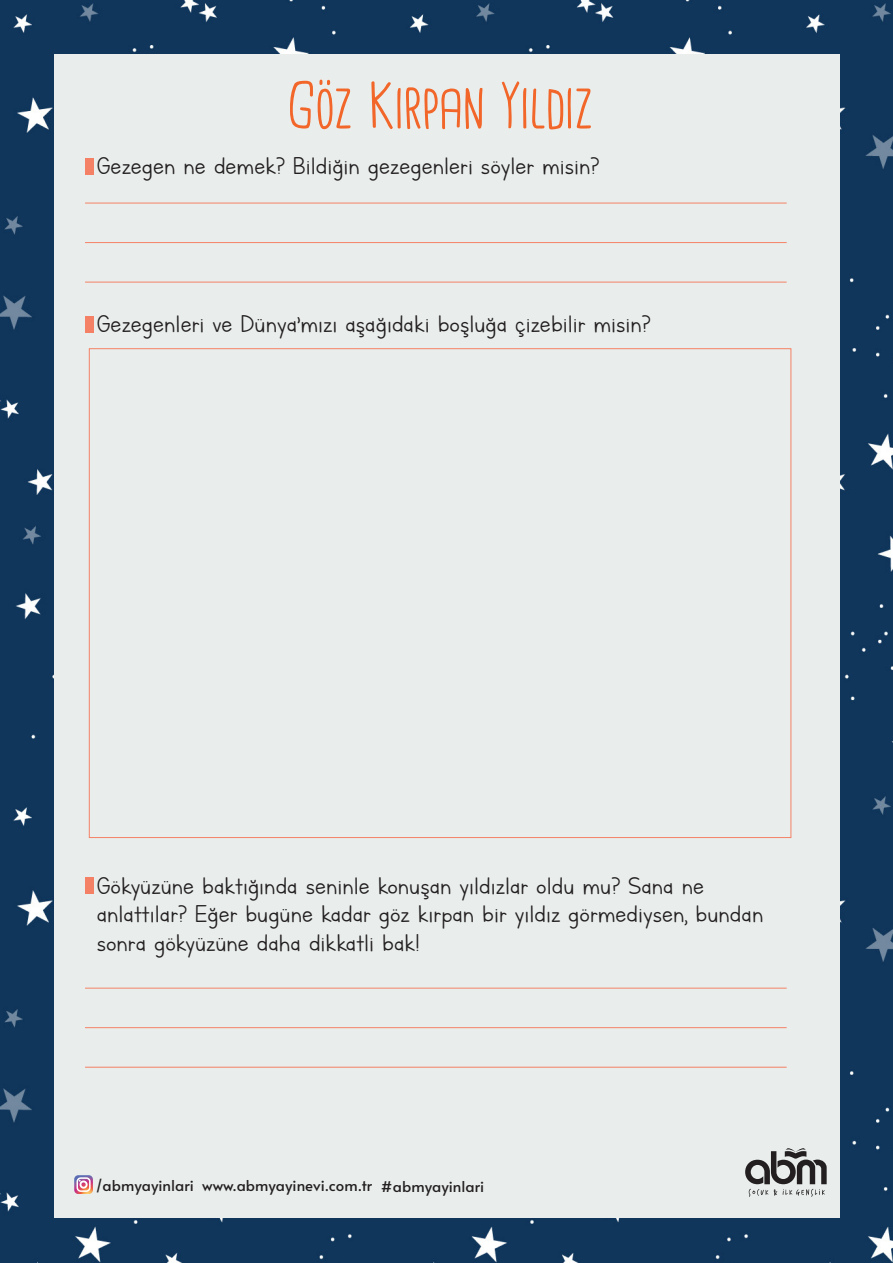
<style>
.page{position:relative;width:893px;height:1263px;background:#10365b}
.page>*{position:absolute;margin:0;border:0;box-sizing:border-box;transform-origin:0 0}
.t1{font:62.4px "Cardenio Modern";color:#f2662a}
.t2{font:28.5px/28.5px "Lettersfor Learners";color:#231f20}
.t3{font:15px "Alata";color:#231f20}
</style>
<div class="page">
<div style="left:54px;top:54px;width:786px;height:1163px;background:#e9eeec"></div>
<svg style="left:745px;top:1148px;width:82px;height:49px"></svg>
<svg style="left:74px;top:1175px;width:19px;height:19px"></svg>
<hr style="left:85px;top:203px;width:702px;height:1px;background:#f48165">
<hr style="left:85px;top:988px;width:702px;height:1px;background:#f48165">
<hr style="left:85px;top:242px;width:702px;height:1px;background:#f48165">
<hr style="left:85px;top:1027px;width:702px;height:1px;background:#f48165">
<hr style="left:85px;top:282px;width:702px;height:1px;background:#f48165">
<hr style="left:85px;top:1067px;width:702px;height:1px;background:#f48165">
<div style="left:85px;top:158px;width:9px;height:16px;background:#f48165"></div>
<div style="left:85px;top:878px;width:9px;height:16px;background:#f48165"></div>
<div style="left:85px;top:316px;width:9px;height:16px;background:#f48165"></div>
<p class="t1" style="left:287px;top:68px;width:307px">Göz Kırpan Yıldız</p>
<p class="t2" style="left:97px;top:152px;width:504px">Gezegen ne demek? Bildiğin gezegenleri söyler misin?</p>
<p class="t2" style="left:97px;top:309px;width:555px">Gezegenleri ve Dünya’mızı aşağıdaki boşluğa çizebilir misin?</p>
<p class="t2" style="left:97px;top:871px;width:668px">Gökyüzüne baktığında seninle konuşan yıldızlar oldu mu? Sana ne anlattılar? Eğer bugüne kadar göz kırpan bir yıldız görmediysen, bundan sonra gökyüzüne daha dikkatli bak!</p>
<p class="t3" style="left:96px;top:1172px;width:100px">/abmyayinlari</p>
<p class="t3" style="left:202px;top:1172px;width:172px">www.abmyayinevi.com.tr</p>
<p class="t3" style="left:380px;top:1173px;width:105px">#abmyayinlari</p>
</div>
